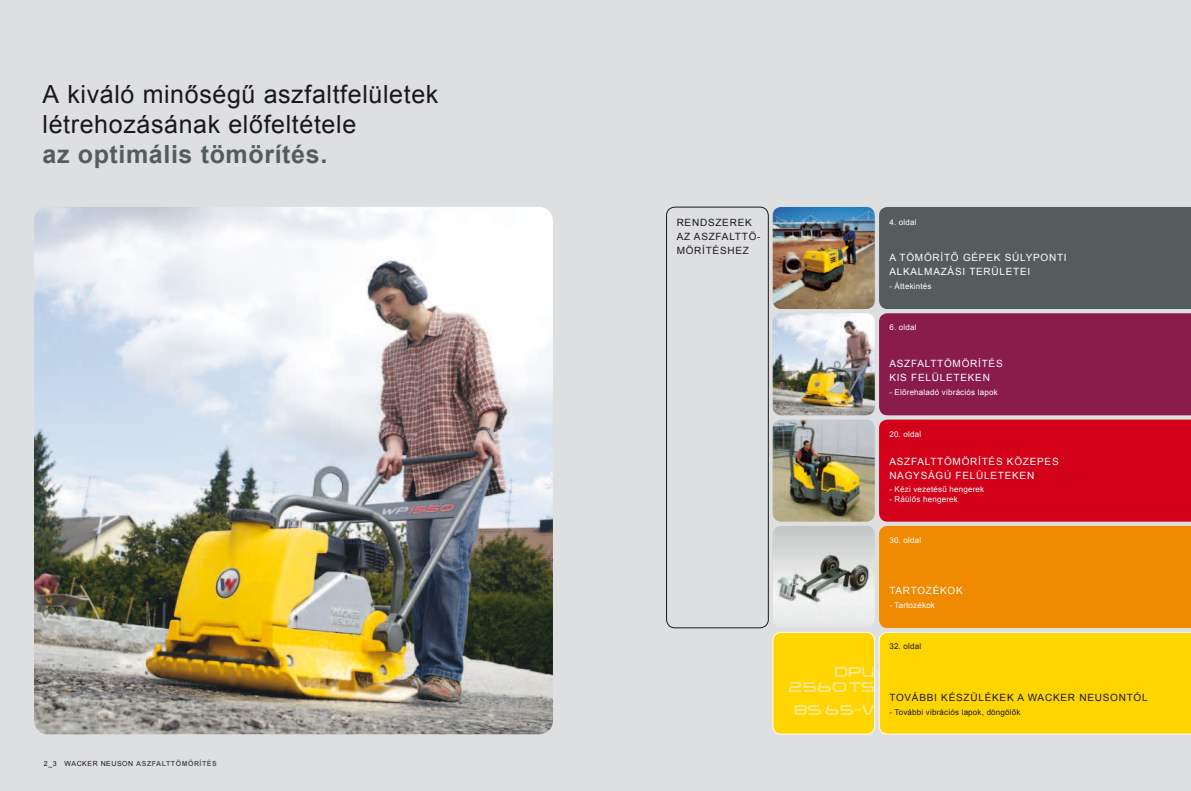
<style>
.page{position:relative;width:1191px;height:791px;background:#dedfe0}
.page>*{position:absolute;margin:0;border:0;box-sizing:border-box;transform-origin:0 0}
.t1{font:25px/30px "Arial";letter-spacing:.025em;color:#1a171c}
.t2{font:700 25px "Arial";letter-spacing:.025em;color:#535e5c}
.t3{font:15.3px/15.9px "Wacker Neuson";letter-spacing:-.025em;color:#ffe687;text-align:right}
.t4{font:10px/14px "Arial";letter-spacing:.075em;color:#fff}
.t5{font:10px/14px "Arial";letter-spacing:.075em;color:#1a171c}
.t6{font:8px "Arial";letter-spacing:.025em;color:#fff}
.t7{font:8px "Arial";letter-spacing:.025em;color:#1a171c}
.t8{font:700 7px "Arial";letter-spacing:.075em;color:#535e5c}
.s1{font-weight:400;color:#1a171c}
</style>
<div class="page">
<img style="left:34px;top:207px;width:519px;height:527px">
<img style="left:772px;top:207px;width:102px;height:102px">
<img style="left:772px;top:313px;width:102px;height:102px">
<img style="left:772px;top:420px;width:102px;height:102px">
<img style="left:773px;top:526px;width:101px;height:95px">
<div style="left:666px;top:207px;width:102px;height:421px;border:1px solid #1a171c;border-radius:9px"></div>
<svg style="left:879px;top:207px;width:312px;height:527px;background:#ba622d"></svg>
<div style="left:773px;top:632px;width:101px;height:102px;background:#ffd500;border-radius:8px"></div>
<div style="left:772px;top:632px;width:102px;height:102px;border:1px solid #fff;border-radius:8px"></div>
<h1 class="t1" style="left:43px;top:80px;width:397px">A kiváló minőségű aszfaltfelületek létrehozásának előfeltétele</h1>
<h1 class="t2" style="left:43px;top:138px;width:286px">az optimális tömörítés.</h1>
<p class="t8" style="left:44px;top:759px;width:174px"><span class="s1">2_3 WACKER NEUSON</span> ASZFALTTÖMÖRÍTÉS</p>
<p class="t5" style="left:676px;top:215px;width:85px">RENDSZEREK<br>AZ ASZFALTTÖ-<br>MÖRÍTÉSHEZ</p>
<p class="t6" style="left:889px;top:217px;width:29px">4. oldal</p>
<p class="t4" style="left:889px;top:251px;width:179px">A TÖMÖRÍTŐ GÉPEK SÚLYPONTI<br>ALKALMAZÁSI TERÜLETEI</p>
<p class="t6" style="left:889px;top:281px;width:44px">- Áttekintés</p>
<p class="t6" style="left:889px;top:322px;width:29px">6. oldal</p>
<p class="t4" style="left:889px;top:357px;width:115px">ASZFALTTÖMÖRÍTÉS<br>KIS FELÜLETEKEN</p>
<p class="t6" style="left:889px;top:387px;width:110px">- Előrehaladó vibrációs lapok</p>
<p class="t6" style="left:889px;top:429px;width:33px">20. oldal</p>
<p class="t4" style="left:889px;top:454px;width:171px">ASZFALTTÖMÖRÍTÉS KÖZEPES<br>NAGYSÁGÚ FELÜLETEKEN</p>
<p class="t6" style="left:889px;top:484px;width:96px">- Kézi vezetésű hengerek</p>
<p class="t6" style="left:889px;top:494px;width:70px">- Ráülős hengerek</p>
<p class="t6" style="left:889px;top:535px;width:33px">30. oldal</p>
<h2 class="t3" style="left:788px;top:664px;width:89px">DPU<br>2560TS</h2>
<h2 class="t3" style="left:793px;top:702px;width:83px">BS 65-V</h2>
<p class="t4" style="left:889px;top:584px;width:75px">TARTOZÉKOK</p>
<p class="t6" style="left:889px;top:600px;width:47px">- Tartozékok</p>
<p class="t7" style="left:889px;top:641px;width:33px">32. oldal</p>
<p class="t5" style="left:889px;top:690px;width:260px">TOVÁBBI KÉSZÜLÉKEK A WACKER NEUSONTÓL</p>
<p class="t7" style="left:889px;top:706px;width:133px">- További vibrációs lapok, döngölők</p>
</div>
